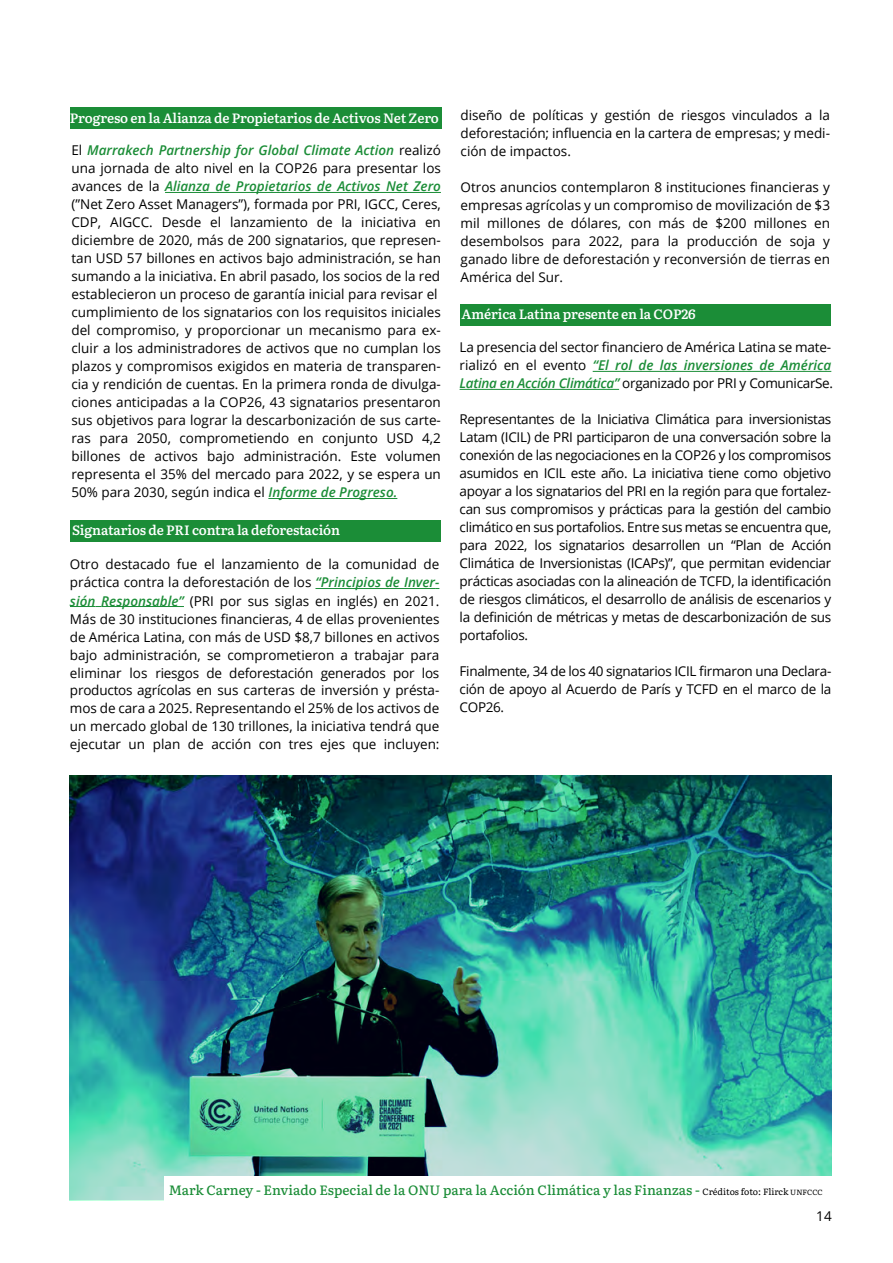
<style>
.page{position:relative;width:893px;height:1263px;background:#fff}
.page>*{position:absolute;margin:0;border:0;box-sizing:border-box;transform-origin:0 0}
.t1{font:13.5px/18px "Open Sans";color:#000;text-align:justify}
.t2{font:600 13.5px "Literata";letter-spacing:-.01em;color:#fff}
.t3{font:500 13.5px "Literata";color:#1b8d37}
.s1{font-weight:600;font-style:italic;color:#1b8d37}
.s2{font-weight:400;font-size:9px;color:#000}
.s3{font-weight:400;font-size:7.5px;color:#000}
</style>
<div class="page">
<img style="left:70px;top:776px;width:762px;height:424px">
<hr style="left:315px;top:588px;width:120px;height:1px;background:#1b8d37">
<svg style="left:70px;top:606px;width:31px;height:1px"></svg>
<hr style="left:101px;top:606px;width:83px;height:1px;background:#1b8d37">
<div style="left:71px;top:520px;width:370px;height:21px;background:#1b8d37"></div>
<hr style="left:165px;top:192px;width:276px;height:1px;background:#1b8d37">
<hr style="left:268px;top:498px;width:129px;height:1px;background:#1b8d37">
<div style="left:70px;top:108px;width:372px;height:21px;background:#1b8d37"></div>
<hr style="left:593px;top:371px;width:238px;height:1px;background:#1b8d37">
<hr style="left:460px;top:389px;width:159px;height:1px;background:#1b8d37">
<div style="left:460px;top:304px;width:370px;height:22px;background:#1b8d37"></div>
<div style="left:164px;top:1176px;width:673px;height:29px;background:#fff"></div>
<p class="t2" style="left:70px;top:107px;width:370px">Progreso en la Alianza de Propietarios de Activos Net Zero</p>
<p class="t1" style="left:71px;top:141px;width:371px;text-align:left">El <span class="s1">Marrakech Partnership for Global Climate Action</span> realizó una jornada de alto nivel en la COP26 para presentar los avances de la <span class="s1">Alianza de Propietarios de Activos Net Zero </span>(”Net Zero Asset Managers”), formada por PRI, IGCC, Ceres, CDP, AIGCC. Desde el lanzamiento de la iniciativa en diciembre de 2020, más de 200 signatarios, que represen&shy;tan USD 57 billones en activos bajo administración, se han sumando a la iniciativa. En abril pasado, los socios de la red establecieron un proceso de garantía inicial para revisar el cumplimiento de los signatarios con los requisitos iniciales del compromiso, y proporcionar un mecanismo para ex&shy;cluir a los administradores de activos que no cumplan los plazos y compromisos exigidos en materia de transparen&shy;cia y rendición de cuentas. En la primera ronda de divulga&shy;ciones anticipadas a la COP26, 43 signatarios presentaron sus objetivos para lograr la descarbonización de sus carte&shy;ras para 2050, comprometiendo en conjunto USD 4,2 billones de activos bajo administración. Este volumen representa el 35% del mercado para 2022, y se espera un 50% para 2030, según indica el <span class="s1">Informe de Progreso.</span></p>
<p class="t2" style="left:72px;top:520px;width:270px">Signatarios de PRI contra la deforestación</p>
<p class="t1" style="left:70px;top:555px;width:371px">Otro destacado fue el lanzamiento de la comunidad de práctica contra la deforestación de los <span class="s1">“Principios de Inver&shy;sión Responsable”</span> (PRI por sus siglas en inglés) en 2021.<br>Más de 30 instituciones financieras, 4 de ellas provenientes de América Latina, con más de USD $8,7 billones en activos bajo administración, se comprometieron a trabajar para eliminar los riesgos de deforestación generados por los productos agrícolas en sus carteras de inversión y présta&shy;mos de cara a 2025. Representando el 25% de los activos de un mercado global de 130 trillones, la iniciativa tendrá que ejecutar un plan de acción con tres ejes que incluyen:</p>
<p class="t1" style="left:461px;top:105px;width:371px">diseño de políticas y gestión de riesgos vinculados a la deforestación; influencia en la cartera de empresas; y medi&shy;ción de impactos.</p>
<p class="t1" style="left:461px;top:177px;width:371px">Otros anuncios contemplaron 8 instituciones financieras y empresas agrícolas y un compromiso de movilización de $3 mil millones de dólares, con más de $200 millones en desembolsos para 2022, para la producción de soja y ganado libre de deforestación y reconversión de tierras en América del Sur.</p>
<p class="t2" style="left:462px;top:304px;width:235px">América Latina presente en la COP26</p>
<p class="t1" style="left:460px;top:338px;width:375px;text-align:left">La presencia del sector financiero de América Latina se mate&shy;rializó en el evento <span class="s1">“El rol de las inversiones de América<br>Latina en Acción Climática”</span> organizado por PRI y ComunicarSe.</p>
<p class="t1" style="left:460px;top:410px;width:373px">Representantes de la Iniciativa Climática para inversionistas Latam (ICIL) de PRI participaron de una conversación sobre la conexión de las negociaciones en la COP26 y los compromisos asumidos en ICIL este año. La iniciativa tiene como objetivo apoyar a los signatarios del PRI en la región para que fortalez&shy;can sus compromisos y prácticas para la gestión del cambio climático en sus portafolios. Entre sus metas se encuentra que, para 2022, los signatarios desarrollen un “Plan de Acción Climática de Inversionistas (ICAPs)”, que permitan evidenciar prácticas asociadas con la alineación de TCFD, la identificación de riesgos climáticos, el desarrollo de análisis de escenarios y la definición de métricas y metas de descarbonización de sus portafolios.</p>
<p class="t1" style="left:460px;top:662px;width:373px">Finalmente, 34 de los 40 signatarios ICIL firmaron una Declara&shy;ción de apoyo al Acuerdo de París y TCFD en el marco de la COP26.</p>
<p class="t3" style="left:169px;top:1179px;width:656px">Mark Carney - Enviado Especial de la ONU para la Acción Climática y las Finanzas - <span class="s2">Créditos foto: Flirck</span> <span class="s3">UNFCCC</span></p>
<p class="t1" style="left:816px;top:1207px;width:17px">14</p>
</div>
